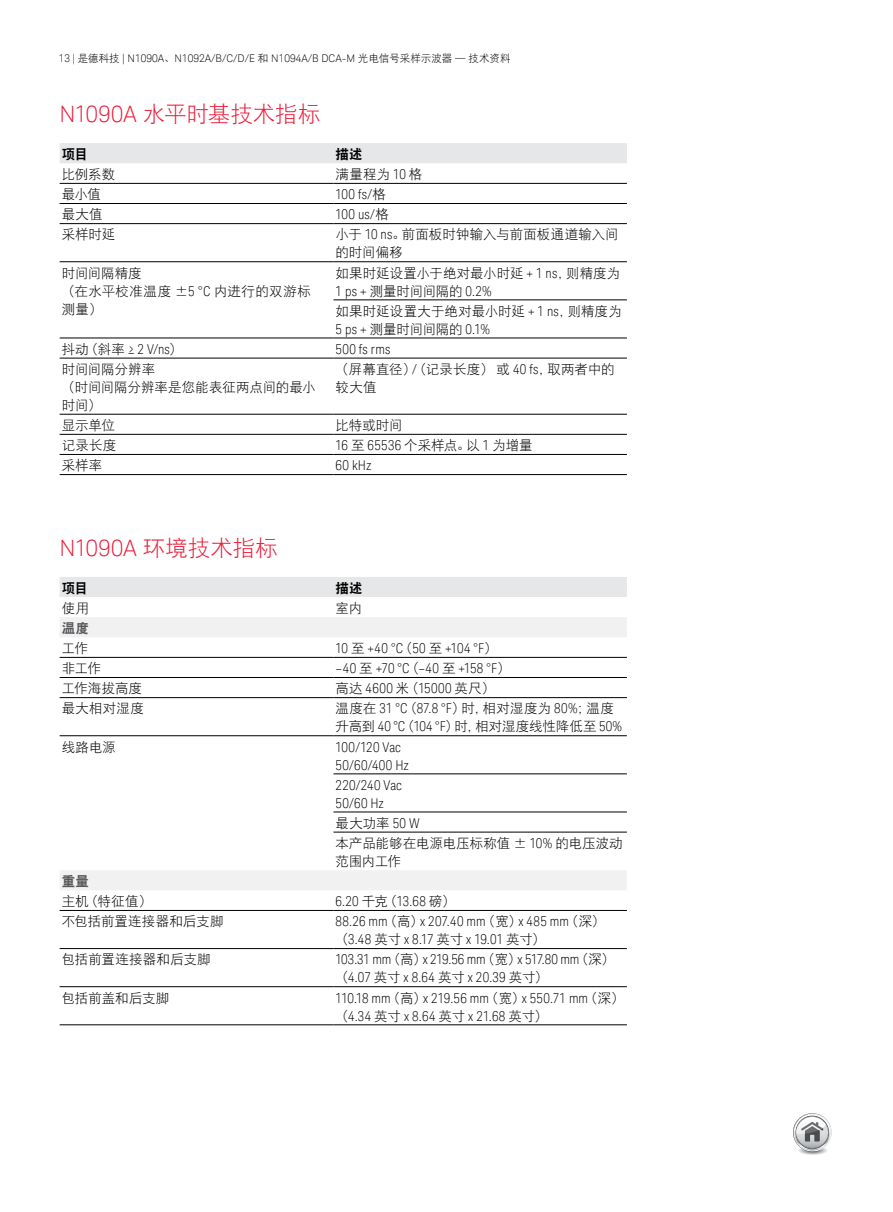
<style>
.page{position:relative;width:893px;height:1212px;background:#fff}
.page>*{position:absolute;margin:0;border:0;box-sizing:border-box;transform-origin:0 0}
.t1{font:22.5px "DFP Hei W3";letter-spacing:-.01em;color:#ed1936}
.t2{font:300 22.5px "Keysight Sans";letter-spacing:.005em;color:#ed1936}
.t3{font:13.5px/18px "DFP Hei W3";color:#000}
.t4{font:300 condensed 13.5px/18px "Keysight Sans";letter-spacing:.015em;color:#000}
.t5{font:300 condensed 13.5px/18px "Keysight Sans";letter-spacing:-.015em;color:#000}
.t6{font:13.5px/18px "DFP Hei W3";letter-spacing:.025em;color:#000}
.t7{font:13.5px "DFP Hei W9";letter-spacing:-.025em;color:#000}
.t8{font:13.5px "DFP Hei W9";color:#58585b}
.t9{font:300 10.5px "Keysight Sans";color:#000}
.s1{font-family:"DFP Hei W3";font-weight:400}
.s2{font-family:"Keysight Sans";font-weight:300}
.s3{font-family:"Keysight Sans";font-weight:300;font-stretch:condensed}
.s4{font-family:"DFP Hei W3";font-weight:400;font-stretch:normal}
</style>
<div class="page">
<svg style="left:793px;top:1113px;width:39px;height:42px"></svg>
<div style="left:60px;top:143px;width:567px;height:20px;background:#e6e7e8"></div>
<hr style="left:60px;top:183px;width:273px;height:1px;background:#000">
<hr style="left:333px;top:183px;width:294px;height:1px;background:#000">
<hr style="left:60px;top:203px;width:273px;height:1px;background:#000">
<hr style="left:333px;top:203px;width:294px;height:1px;background:#000">
<hr style="left:60px;top:223px;width:273px;height:1px;background:#000">
<hr style="left:333px;top:223px;width:294px;height:1px;background:#000">
<hr style="left:60px;top:261px;width:273px;height:1px;background:#000">
<hr style="left:333px;top:261px;width:294px;height:1px;background:#000">
<hr style="left:333px;top:299px;width:294px;height:1px;background:#000">
<hr style="left:60px;top:338px;width:273px;height:1px;background:#000">
<hr style="left:333px;top:338px;width:294px;height:1px;background:#000">
<hr style="left:60px;top:358px;width:273px;height:1px;background:#000">
<hr style="left:333px;top:358px;width:294px;height:1px;background:#000">
<hr style="left:60px;top:414px;width:273px;height:1px;background:#000">
<hr style="left:333px;top:414px;width:294px;height:1px;background:#000">
<hr style="left:60px;top:434px;width:273px;height:1px;background:#000">
<hr style="left:333px;top:434px;width:294px;height:1px;background:#000">
<hr style="left:60px;top:454px;width:273px;height:1px;background:#000">
<hr style="left:333px;top:454px;width:294px;height:1px;background:#000">
<hr style="left:60px;top:474px;width:273px;height:1px;background:#000">
<hr style="left:333px;top:474px;width:294px;height:1px;background:#000">
<div style="left:60px;top:577px;width:567px;height:20px;background:#e6e7e8"></div>
<svg style="left:60px;top:617px;width:567px;height:273px"></svg>
<hr style="left:60px;top:657px;width:273px;height:1px;background:#000">
<hr style="left:333px;top:657px;width:294px;height:1px;background:#000">
<hr style="left:60px;top:677px;width:273px;height:1px;background:#000">
<hr style="left:333px;top:677px;width:294px;height:1px;background:#000">
<hr style="left:60px;top:697px;width:273px;height:1px;background:#000">
<hr style="left:333px;top:697px;width:294px;height:1px;background:#000">
<hr style="left:60px;top:735px;width:273px;height:1px;background:#000">
<hr style="left:333px;top:735px;width:294px;height:1px;background:#000">
<hr style="left:333px;top:773px;width:294px;height:1px;background:#000">
<hr style="left:333px;top:811px;width:294px;height:1px;background:#000">
<hr style="left:333px;top:832px;width:294px;height:1px;background:#000">
<hr style="left:60px;top:910px;width:273px;height:1px;background:#000">
<hr style="left:333px;top:910px;width:294px;height:1px;background:#000">
<hr style="left:60px;top:948px;width:273px;height:1px;background:#000">
<hr style="left:333px;top:948px;width:294px;height:1px;background:#000">
<hr style="left:60px;top:986px;width:273px;height:1px;background:#000">
<hr style="left:333px;top:986px;width:294px;height:1px;background:#000">
<hr style="left:60px;top:1024px;width:273px;height:1px;background:#000">
<hr style="left:333px;top:1024px;width:294px;height:1px;background:#000">
<p class="t9" style="left:59px;top:52px;width:453px">13 | <span class="s1">是德科技</span> | N1090A<span class="s1">、</span>N1092A/B/C/D/E <span class="s1">和</span> N1094A/B DCA-M <span class="s1">光电信号采样示波器 — 技术资料</span></p>
<h1 class="t1" style="left:60px;top:102px;width:262px"><span class="s2">N1090A</span> 水平时基技术指标</h1>
<p class="t7" style="left:62px;top:147px;width:28px">项目</p>
<p class="t7" style="left:336px;top:147px;width:28px">描述</p>
<p class="t3" style="left:62px;top:165px;width:55px">比例系数</p>
<p class="t3" style="left:336px;top:165px;width:88px">满量程为 <span class="s3">10</span> 格</p>
<p class="t3" style="left:62px;top:185px;width:41px">最小值</p>
<p class="t4" style="left:336px;top:185px;width:52px">100 fs/<span class="s4">格</span></p>
<p class="t3" style="left:62px;top:205px;width:43px">最大值</p>
<p class="t4" style="left:336px;top:206px;width:55px">100 us/<span class="s4">格</span></p>
<p class="t3" style="left:62px;top:225px;width:55px">采样时延</p>
<p class="t3" style="left:336px;top:225px;width:285px">小于 <span class="s3">10 ns</span>。前面板时钟输入与前面板通道输入间的时间偏移</p>
<p class="t6" style="left:62px;top:264px;width:251px">时间间隔精度<br>（在水平校准温度 ±<span class="s3">5 °C</span> 内进行的双游标测量）</p>
<p class="t3" style="left:336px;top:263px;width:286px">如果时延设置小于绝对最小时延 <span class="s3">+ 1 ns</span>，则精度为</p>
<p class="t4" style="left:336px;top:282px;width:158px">1 ps + <span class="s4">测量时间间隔的</span> 0.2%</p>
<p class="t3" style="left:336px;top:302px;width:288px">如果时延设置大于绝对最小时延 <span class="s3">+ 1 ns</span>，则精度为</p>
<p class="t4" style="left:336px;top:320px;width:156px">5 ps + <span class="s4">测量时间间隔的</span> 0.1%</p>
<p class="t3" style="left:62px;top:340px;width:122px">抖动（斜率 <span class="s3">≥ 2 V/ns</span>）</p>
<p class="t4" style="left:336px;top:340px;width:56px">500 fs rms</p>
<p class="t3" style="left:62px;top:360px;width:255px">时间间隔分辨率<br>（时间间隔分辨率是您能表征两点间的最小时间）</p>
<p class="t3" style="left:336px;top:360px;width:280px">（屏幕直径）<span class="s3">/</span>（记录长度）或 <span class="s3">40 fs</span>，取两者中的较大值</p>
<p class="t3" style="left:62px;top:416px;width:55px">显示单位</p>
<p class="t3" style="left:336px;top:416px;width:69px">比特或时间</p>
<p class="t3" style="left:62px;top:436px;width:56px">记录长度</p>
<p class="t3" style="left:336px;top:436px;width:199px"><span class="s3">16</span> 至 <span class="s3">65536</span> 个采样点。以 <span class="s3">1</span> 为增量</p>
<p class="t3" style="left:62px;top:456px;width:42px">采样率</p>
<p class="t4" style="left:336px;top:456px;width:37px">60 kHz</p>
<h1 class="t2" style="left:60px;top:534px;width:220px">N1090A <span class="s1">环境技术指标</span></h1>
<p class="t7" style="left:62px;top:581px;width:28px">项目</p>
<p class="t7" style="left:336px;top:581px;width:28px">描述</p>
<p class="t3" style="left:62px;top:599px;width:29px">使用</p>
<p class="t3" style="left:336px;top:599px;width:28px">室内</p>
<p class="t8" style="left:62px;top:621px;width:29px">温度</p>
<p class="t3" style="left:62px;top:639px;width:28px">工作</p>
<p class="t4" style="left:336px;top:639px;width:163px">10 <span class="s4">至</span> +40 °C<span class="s4">（</span>50 <span class="s4">至</span> +104 °F<span class="s4">）</span></p>
<p class="t3" style="left:62px;top:659px;width:41px">非工作</p>
<p class="t4" style="left:336px;top:659px;width:176px">–40 <span class="s4">至</span> +70 °C<span class="s4">（</span>–40 <span class="s4">至</span> +158 °F<span class="s4">）</span></p>
<p class="t3" style="left:62px;top:679px;width:82px">工作海拔高度</p>
<p class="t4" style="left:336px;top:679px;width:161px"><span class="s4">高达</span> 4600 <span class="s4">米（</span>15000 <span class="s4">英尺）</span></p>
<p class="t3" style="left:62px;top:699px;width:84px">最大相对湿度</p>
<p class="t3" style="left:336px;top:699px;width:288px">温度在 <span class="s3">31 °C</span>（<span class="s3">87.8 °F</span>）时，相对湿度为 <span class="s3">80%</span>；温度升高到 <span class="s3">40 °C</span>（<span class="s3">104 °F</span>）时，相对湿度线性降低至 <span class="s3">50%</span></p>
<p class="t3" style="left:62px;top:737px;width:56px">线路电源</p>
<p class="t4" style="left:336px;top:738px;width:75px">100/120 Vac<br>50/60/400 Hz</p>
<p class="t4" style="left:336px;top:776px;width:68px">220/240 Vac<br>50/60 Hz</p>
<p class="t3" style="left:336px;top:813px;width:289px;line-height:20.1px">最大功率 <span class="s3">50 W<br></span>本产品能够在电源电压标称值 ± <span class="s3">10%</span> 的电压波动</p>
<p class="t3" style="left:336px;top:852px;width:67px">范围内工作</p>
<p class="t8" style="left:62px;top:874px;width:29px">重量</p>
<p class="t3" style="left:62px;top:892px;width:92px">主机（特征值）</p>
<p class="t4" style="left:336px;top:892px;width:121px">6.20 <span class="s4">千克（</span>13.68 <span class="s4">磅）</span></p>
<p class="t3" style="left:62px;top:912px;width:163px">不包括前置连接器和后支脚</p>
<p class="t4" style="left:336px;top:912px;width:271px">88.26 mm<span class="s4">（高）</span>x 207.40 mm<span class="s4">（宽）</span>x 485 mm<span class="s4">（深）（</span>3.48 <span class="s4">英寸</span> x 8.17 <span class="s4">英寸</span> x 19.01 <span class="s4">英寸）</span></p>
<p class="t3" style="left:62px;top:950px;width:151px">包括前置连接器和后支脚</p>
<p class="t5" style="left:336px;top:951px;width:281px">103.31 mm<span class="s4">（高）</span>x 219.56 mm<span class="s4">（宽）</span>x 517.80 mm<span class="s4">（深）（</span>4.07 <span class="s4">英寸</span> x 8.64 <span class="s4">英寸</span> x 20.39 <span class="s4">英寸）</span></p>
<p class="t3" style="left:62px;top:988px;width:109px">包括前盖和后支脚</p>
<p class="t4" style="left:336px;top:989px;width:290px">110.18 mm<span class="s4">（高）</span>x 219.56 mm<span class="s4">（宽）</span>x 550.71 mm<span class="s4">（深）（</span>4.34 <span class="s4">英寸</span> x 8.64 <span class="s4">英寸</span> x 21.68 <span class="s4">英寸）</span></p>
</div>
